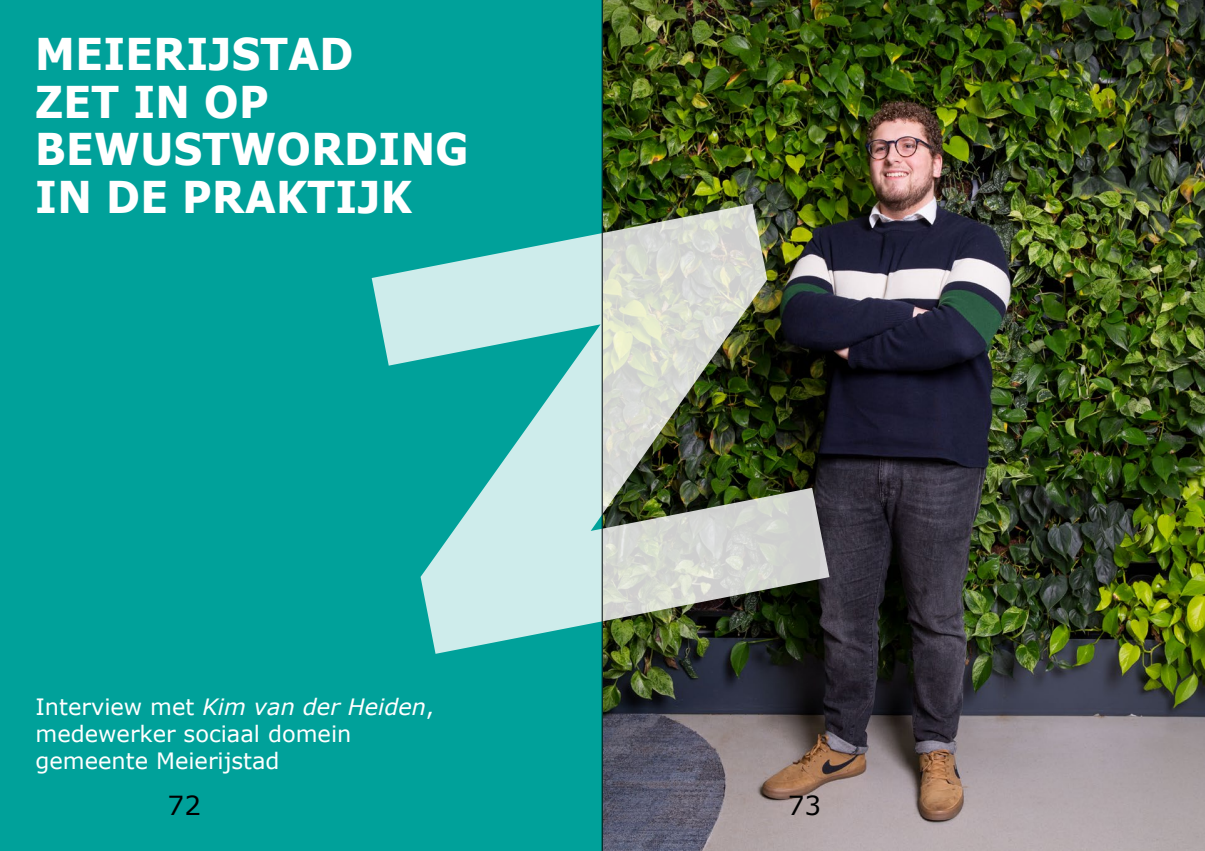
<style>
.page{position:relative;width:1205px;height:851px;background:#fff}
.page>*{position:absolute;margin:0;border:0;box-sizing:border-box;transform-origin:0 0}
.Kop_2_-_Interviewtit{font:700 43.75px/47.5px "Tahoma";letter-spacing:.025em;color:#fff}
.t1{font:26.25px "Verdana";color:#000}
.Kop_3_-_Interview_on{font:22.5px "Verdana";color:#fff}
.Kop_3_-_Interview_on-2{font:italic 22.5px "Verdana";color:#fff}
.s1{font-style:normal}
</style>
<div class="page">
<div style="left:0;top:0;width:613px;height:850px;background:#00a19a"></div>
<img style="left:603px;top:0;width:602px;height:850px">
<svg style="left:372px;top:204px;width:457px;height:449px"></svg>
<hr style="left:602px;top:0;width:1px;height:850px;background:#000">
<h2 class="Kop_2_-_Interviewtit" style="left:36px;top:28px;width:319px">MEIERIJSTAD</h2>
<h2 class="Kop_2_-_Interviewtit" style="left:36px;top:75px;width:434px">ZET IN OP<br>BEWUSTWORDING</h2>
<h2 class="Kop_2_-_Interviewtit" style="left:36px;top:170px;width:377px">IN DE PRAKTIJK</h2>
<h3 class="Kop_3_-_Interview_on-2" style="left:35px;top:692px;width:400px"><span class="s1">Interview met</span> Kim van der Heiden<span class="s1">,</span></h3>
<h3 class="Kop_3_-_Interview_on" style="left:35px;top:719px;width:317px">medewerker sociaal domein</h3>
<h3 class="Kop_3_-_Interview_on" style="left:35px;top:746px;width:246px">gemeente Meierijstad</h3>
<p class="t1" style="left:168px;top:788px;width:35px">72</p>
<p class="t1" style="left:788px;top:788px;width:35px">73</p>
</div>
